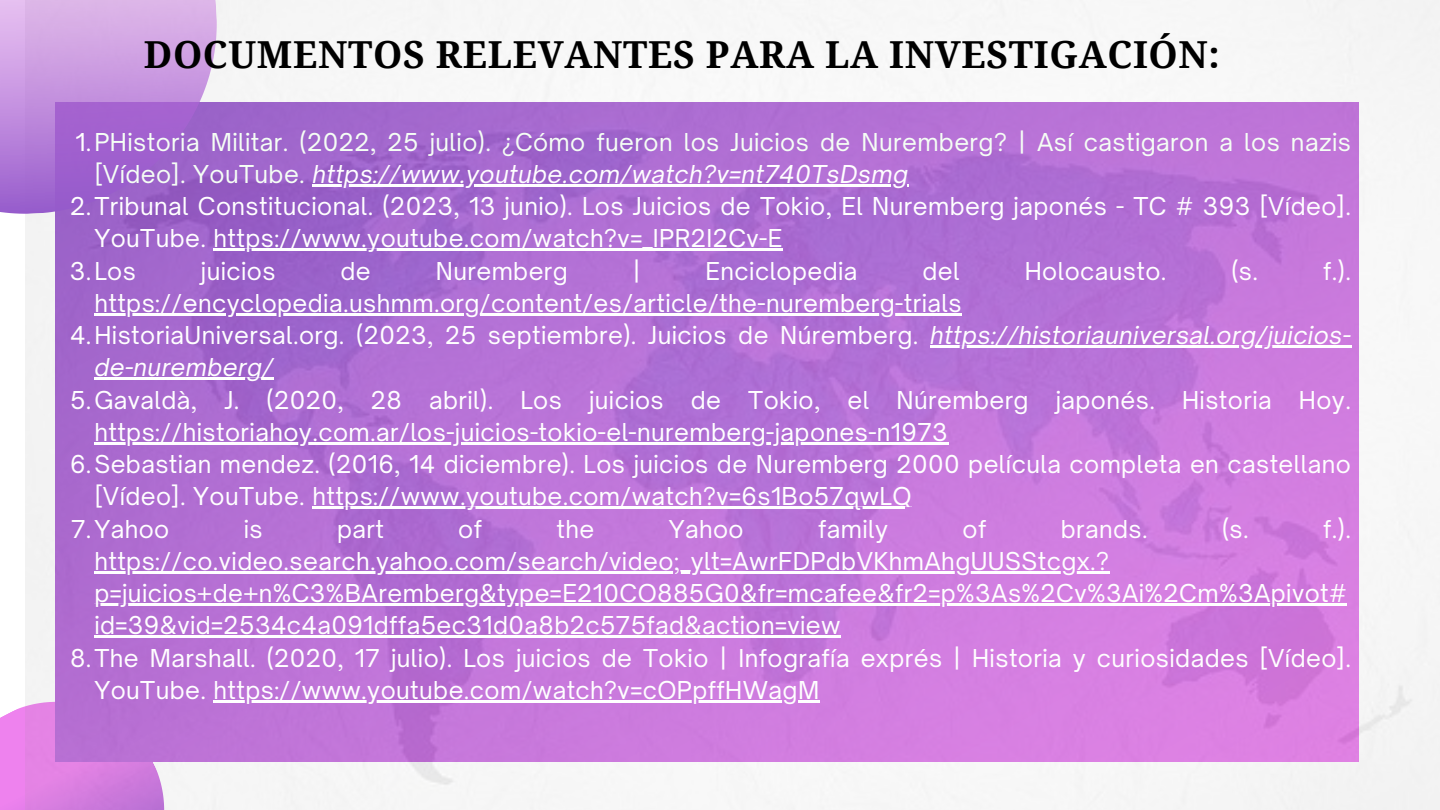
<style>
.page{position:relative;width:1440px;height:810px;background:#fff}
.page>*{position:absolute;margin:0;border:0;box-sizing:border-box;transform-origin:0 0}
.t1{font:700 37.2px "Droid Serif";letter-spacing:.02em;color:#000}
.t2{font:23.6px "Open Sauce One";letter-spacing:.02em;color:#fff}
.t3{font:23.6px "Open Sauce One";letter-spacing:.02em;color:#f5fff5}
.t4{font:italic 23.6px "Open Sauce One";letter-spacing:.02em;color:#fff}
.s1{color:#fff}
.s2{font-style:normal;color:#f5fff5}
.s3{font-style:italic}
</style>
<div class="page">
<svg style="left:0;top:665px;width:26px;height:145px"></svg>
<img style="left:26px;top:0;width:1414px;height:810px">
<svg style="left:0;top:0;width:224px;height:221px;background:#b885d8"></svg>
<hr style="left:312px;top:184px;width:546px;height:3px;background:#fff">
<hr style="left:858px;top:184px;width:51px;height:3px;background:#fff">
<hr style="left:214px;top:249px;width:569px;height:2px;background:#fff">
<hr style="left:94px;top:313px;width:868px;height:3px;background:#fff">
<hr style="left:930px;top:346px;width:302px;height:2px;background:#fff">
<hr style="left:1232px;top:346px;width:119px;height:2px;background:#fff">
<hr style="left:94px;top:378px;width:180px;height:2px;background:#fff">
<hr style="left:94px;top:442px;width:339px;height:3px;background:#fff">
<hr style="left:433px;top:442px;width:515px;height:3px;background:#fff">
<hr style="left:312px;top:507px;width:271px;height:2px;background:#fff">
<hr style="left:583px;top:507px;width:329px;height:2px;background:#fff">
<hr style="left:94px;top:571px;width:209px;height:3px;background:#fff">
<hr style="left:303px;top:571px;width:807px;height:3px;background:#fff">
<hr style="left:94px;top:604px;width:1253px;height:2px;background:#fff">
<hr style="left:94px;top:636px;width:747px;height:2px;background:#fff">
<hr style="left:214px;top:700px;width:606px;height:3px;background:#fff">
<h1 class="t1" style="left:144px;top:34px;width:1078px">DOCUMENTOS RELEVANTES PARA LA INVESTIGACIÓN:</h1>
<p class="t3" style="left:75px;top:127px;width:1277px"><span class="s1">1.</span>PHistoria Militar. (2022, 25 julio). ¿Cómo fueron los Juicios de Nuremberg? | Así castigaron a los nazis</p>
<p class="t4" style="left:94px;top:159px;width:815px"><span class="s2">[Vídeo]. YouTube.</span> https://www.youtube.com/watch?v=nt740TsDsmg</p>
<p class="t2" style="left:70px;top:191px;width:1282px">2.Tribunal Constitucional. (2023, 13 junio). Los Juicios de Tokio, El Nuremberg japonés - TC # 393 [Vídeo].</p>
<p class="t2" style="left:94px;top:224px;width:689px">YouTube. https://www.youtube.com/watch?v=_IPR2I2Cv-E</p>
<p class="t2" style="left:70px;top:256px;width:67px">3.Los</p>
<p class="t2" style="left:201px;top:256px;width:76px">juicios</p>
<p class="t2" style="left:341px;top:256px;width:32px">de</p>
<p class="t2" style="left:436px;top:256px;width:134px">Nuremberg</p>
<p class="t2" style="left:633px;top:256px;width:9px">|</p>
<p class="t2" style="left:706px;top:256px;width:153px">Enciclopedia</p>
<p class="t2" style="left:923px;top:256px;width:39px">del</p>
<p class="t2" style="left:1025px;top:256px;width:143px">Holocausto.</p>
<p class="t2" style="left:1232px;top:256px;width:28px">(s.</p>
<p class="t2" style="left:1323px;top:256px;width:29px">f.).</p>
<p class="t2" style="left:94px;top:288px;width:869px">https://encyclopedia.ushmm.org/content/es/article/the-nuremberg-trials</p>
<p class="t2" style="left:70px;top:320px;width:1282px">4.HistoriaUniversal.org. (2023, 25 septiembre). Juicios de Núremberg. <span class="s3">https://historiauniversal.org/juicios-</span></p>
<p class="t4" style="left:94px;top:353px;width:180px">de-nuremberg/</p>
<p class="t2" style="left:70px;top:385px;width:1282px">5.Gavaldà, J. (2020, 28 abril). Los juicios de Tokio, el Núremberg japonés. Historia Hoy.</p>
<p class="t2" style="left:94px;top:417px;width:855px">https://historiahoy.com.ar/los-juicios-tokio-el-nuremberg-japones-n1973</p>
<p class="t2" style="left:70px;top:449px;width:1282px">6.Sebastian mendez. (2016, 14 diciembre). Los juicios de Nuremberg 2000 película completa en castellano</p>
<p class="t2" style="left:94px;top:482px;width:819px">[Vídeo]. YouTube. https://www.youtube.com/watch?v=6s1Bo57qwLQ</p>
<p class="t2" style="left:71px;top:514px;width:100px">7.Yahoo</p>
<p class="t2" style="left:244px;top:514px;width:20px">is</p>
<p class="t2" style="left:337px;top:514px;width:48px">part</p>
<p class="t2" style="left:458px;top:514px;width:25px">of</p>
<p class="t2" style="left:557px;top:514px;width:39px">the</p>
<p class="t2" style="left:669px;top:514px;width:76px">Yahoo</p>
<p class="t2" style="left:818px;top:514px;width:72px">family</p>
<p class="t2" style="left:963px;top:514px;width:25px">of</p>
<p class="t2" style="left:1061px;top:514px;width:88px">brands.</p>
<p class="t2" style="left:1222px;top:514px;width:28px">(s.</p>
<p class="t2" style="left:1323px;top:514px;width:29px">f.).</p>
<p class="t2" style="left:94px;top:546px;width:1016px">https://co.video.search.yahoo.com/search/video;_ylt=AwrFDPdbVKhmAhgUUSStcgx.?</p>
<p class="t2" style="left:94px;top:578px;width:1254px">p=juicios+de+n%C3%BAremberg&amp;type=E210CO885G0&amp;fr=mcafee&amp;fr2=p%3As%2Cv%3Ai%2Cm%3Apivot#</p>
<p class="t2" style="left:94px;top:611px;width:748px">id=39&amp;vid=2534c4a091dffa5ec31d0a8b2c575fad&amp;action=view</p>
<p class="t2" style="left:70px;top:643px;width:1282px">8.The Marshall. (2020, 17 julio). Los juicios de Tokio | Infografía exprés | Historia y curiosidades [Vídeo].</p>
<p class="t2" style="left:94px;top:675px;width:726px">YouTube. https://www.youtube.com/watch?v=cOPpffHWagM</p>
</div>
